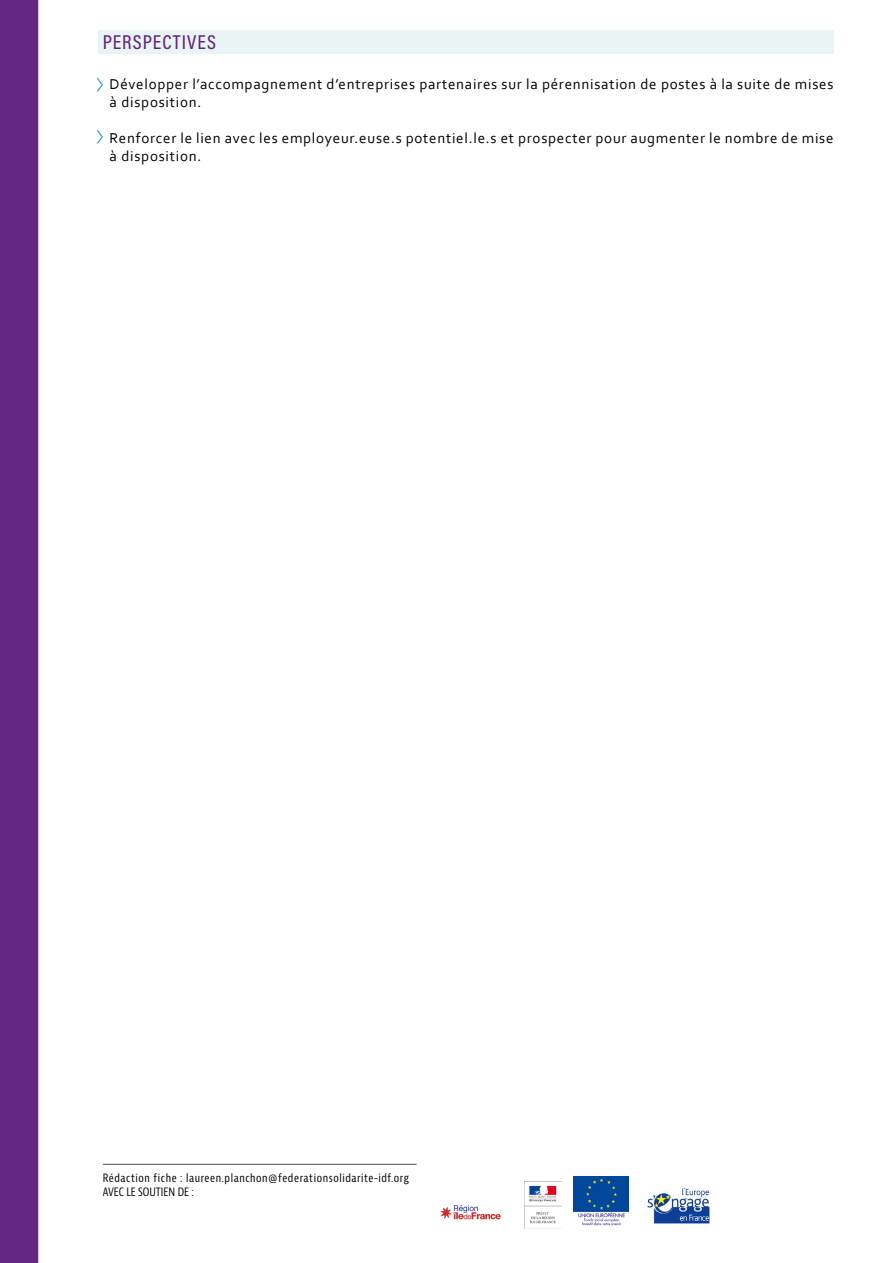
<style>
.page{position:relative;width:893px;height:1263px;background:#fff}
.page>*{position:absolute;margin:0;border:0;box-sizing:border-box;transform-origin:0 0}
.t1{font:500 20.25px "Acumin Pro Cond";letter-spacing:.055em;color:#642682}
.t2{font:15px/18px "Corbel";letter-spacing:.05em;color:#000}
.t3{font:condensed 11.25px/13.5px "Bernina Sans";letter-spacing:.05em;color:#000}
</style>
<div class="page">
<div style="left:0;top:0;width:38px;height:1263px;background:#642682"></div>
<svg style="left:96px;top:78px;width:7px;height:14px"></svg>
<div style="left:98px;top:30px;width:735px;height:24px;background:#e9f5f4"></div>
<svg style="left:96px;top:130px;width:7px;height:14px"></svg>
<hr style="left:103px;top:1164px;width:314px;height:1px;background:#4d4d4c">
<img style="left:440px;top:1205px;width:61px;height:15px">
<img style="left:573px;top:1176px;width:55px;height:49px">
<img style="left:647px;top:1187px;width:63px;height:37px">
<img style="left:524px;top:1181px;width:37px;height:48px">
<h1 class="t1" style="left:103px;top:29px;width:115px">PERSPECTIVES</h1>
<p class="t2" style="left:110px;top:75px;width:725px">Développer l’accompagnement d’entreprises partenaires sur la pérennisation de postes à la suite de mises à disposition.</p>
<p class="t2" style="left:110px;top:129px;width:725px">Renforcer le lien avec les employeur.euse.s potentiel.le.s et prospecter pour augmenter le nombre de mise à disposition.</p>
<p class="t3" style="left:103px;top:1171px;width:308px">Rédaction fiche : laureen.planchon@federationsolidarite-idf.org<br>AVEC LE SOUTIEN DE :</p>
</div>
